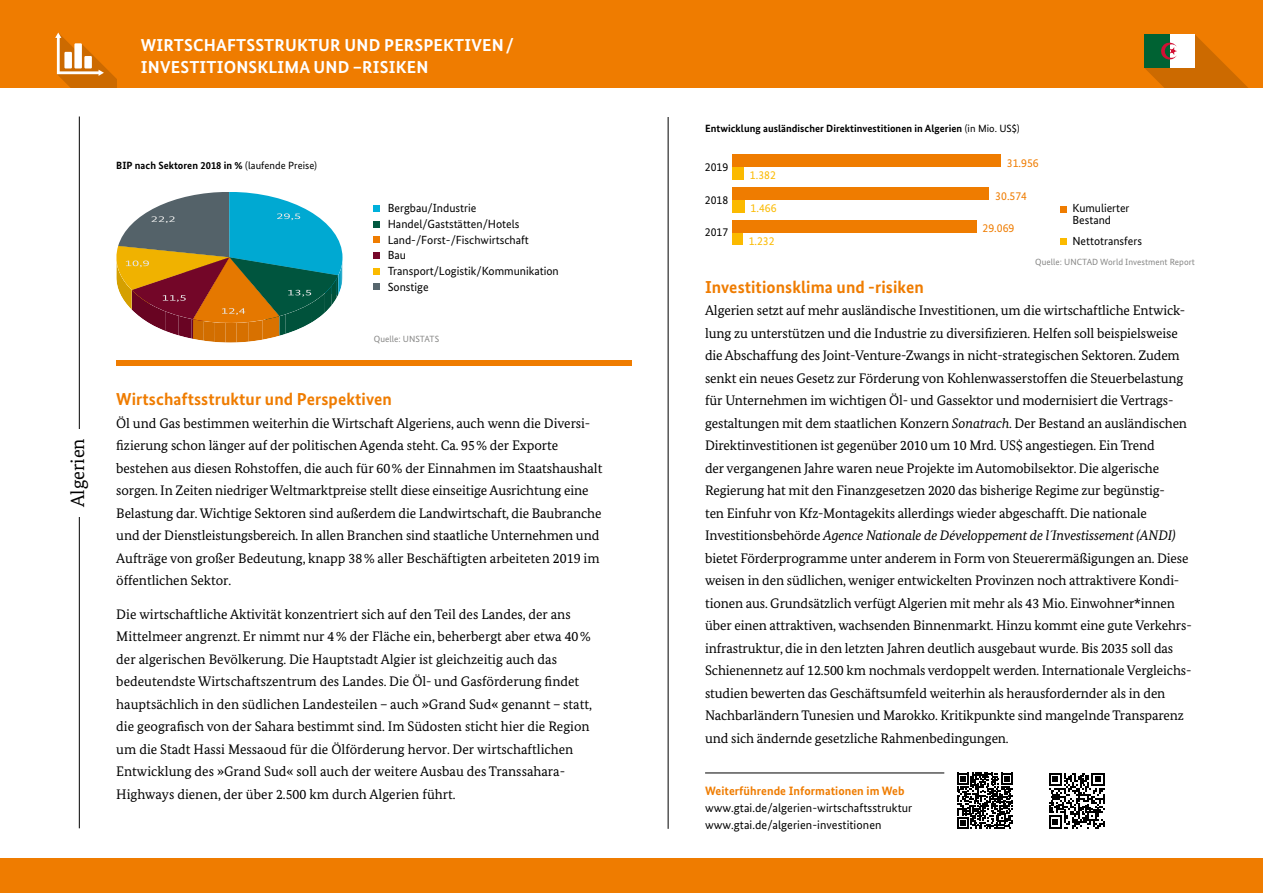
<style>
.page{position:relative;width:1263px;height:893px;background:#fff}
.page>*{position:absolute;margin:0;border:0;box-sizing:border-box;transform-origin:0 0}
.t1{font:19.05px "Bundes Serif";color:#000}
.t2{font:700 17.25px/22.5px "Bundes Sans";letter-spacing:.01em;color:#fff}
.t3{font:700 17.25px "Bundes Sans";letter-spacing:.005em;color:#ef7c00}
.t4{font:14.55px "Bundes Sans";color:#000}
.t5{font:13.8px/22.5px "Bundes Serif";letter-spacing:-.01em;color:#000}
.t6{font:12.15px/17px "Bundes Sans";letter-spacing:.005em;color:#000}
.t7{font:700 12.15px "Bundes Sans";letter-spacing:.005em;color:#ef7c00}
.t8{font:11.85px/15.8px "Bundes Sans";color:#000}
.t9{font:11.7px/11.7px "Bundes Sans";color:#000}
.t10{font:11.7px "Bundes Sans";color:#ef7c00}
.t11{font:11.7px "Bundes Sans";color:#fbba00}
.t12{font:700 10.5px "Bundes Sans";letter-spacing:.005em;color:#000}
.t13{font:9px "Bundes Sans";letter-spacing:.005em;color:#878786}
.s1{font-weight:400}
.s2{font-style:italic}
</style>
<div class="page">
<hr style="left:79px;top:117px;width:1px;height:711px;background:#000">
<hr style="left:668px;top:117px;width:1px;height:712px;background:#000">
<div style="left:0;top:0;width:631px;height:88px;background:#ef7c00"></div>
<div style="left:0;top:858px;width:631px;height:35px;background:#ef7c00"></div>
<div style="left:631px;top:0;width:632px;height:88px;background:#ef7c00"></div>
<div style="left:631px;top:858px;width:632px;height:35px;background:#ef7c00"></div>
<div style="left:71px;top:429px;width:13px;height:88px;background:#fff"></div>
<div style="left:732px;top:232px;width:11px;height:13px;background:#fbba00"></div>
<div style="left:732px;top:200px;width:13px;height:12px;background:#fbba00"></div>
<div style="left:732px;top:167px;width:12px;height:12px;background:#fbba00"></div>
<div style="left:732px;top:220px;width:245px;height:12px;background:#ef7c00"></div>
<div style="left:732px;top:187px;width:257px;height:13px;background:#ef7c00"></div>
<div style="left:732px;top:154px;width:269px;height:13px;background:#ef7c00"></div>
<div style="left:1060px;top:206px;width:7px;height:6px;background:#ef7c00"></div>
<div style="left:1060px;top:238px;width:7px;height:7px;background:#fbba00"></div>
<div style="left:116px;top:360px;width:515px;height:6px;background:#ef7c00"></div>
<hr style="left:705px;top:773px;width:239px;height:1px;background:#000">
<svg style="left:1144px;top:34px;width:104px;height:54px"></svg>
<svg style="left:116px;top:192px;width:227px;height:151px"></svg>
<div style="left:373px;top:205px;width:7px;height:7px;background:#00b0db"></div>
<div style="left:373px;top:221px;width:7px;height:6px;background:#005840"></div>
<div style="left:373px;top:236px;width:7px;height:7px;background:#ef7c00"></div>
<div style="left:373px;top:252px;width:7px;height:7px;background:#77072a"></div>
<div style="left:373px;top:268px;width:7px;height:7px;background:#fbba00"></div>
<div style="left:373px;top:284px;width:7px;height:6px;background:#57666d"></div>
<svg style="left:957px;top:773px;width:56px;height:56px"></svg>
<svg style="left:1049px;top:773px;width:56px;height:56px"></svg>
<svg style="left:55px;top:33px;width:61px;height:55px"></svg>
<p class="t2" style="left:141px;top:33px;width:374px">WIRTSCHAFTSSTRUKTUR UND PERSPEKTIVEN/<br>INVESTITIONSKLIMA UND –RISIKEN</p>
<h1 class="t1" style="left:66px;top:507px;width:70px;rotate:-90deg">Algerien</h1>
<p class="t12" style="left:116px;top:159px;width:202px">BIP nach Sektoren 2018 in % <span class="s1">(laufende Preise)</span></p>
<p class="t8" style="left:388px;top:200px;width:173px">Bergbau/Industrie<br>Handel/Gaststätten/Hotels<br>Land-/Forst-/Fischwirtschaft<br>Bau<br>Transport/Logistik/Kommunikation<br>Sonstige</p>
<p class="t4" style="left:411px;top:224px;width:175px">Land-/Forst-/Fischwirtschaft</p>
<p class="t4" style="left:411px;top:263px;width:212px">Transport/Logistik/Kommunikation</p>
<p class="t13" style="left:374px;top:334px;width:67px">Quelle: UNSTATS</p>
<p class="t3" style="left:116px;top:389px;width:277px">Wirtschaftsstruktur und Perspektiven</p>
<p class="t5" style="left:116px;top:411px;width:488px">Öl und Gas bestimmen weiterhin die Wirtschaft Algeriens, auch wenn die Diversi&shy;fizierung schon länger auf der politischen Agenda steht. Ca. 95% der Exporte bestehen aus diesen Rohstoffen, die auch für 60% der Einnahmen im Staatshaushalt sorgen. In Zeiten niedriger Weltmarktpreise stellt diese einseitige Ausrichtung eine Belastung dar. Wichtige Sektoren sind außerdem die Landwirtschaft, die Baubranche und der Dienstleistungsbereich. In allen Branchen sind staatliche Unternehmen und Aufträge von großer Bedeutung, knapp 38% aller Beschäftigten arbeiteten 2019 im öffentlichen Sektor.</p>
<p class="t5" style="left:116px;top:603px;width:477px">Die wirtschaftliche Aktivität konzentriert sich auf den Teil des Landes, der ans Mittelmeer angrenzt. Er nimmt nur 4% der Fläche ein, beherbergt aber etwa 40% der algerischen Bevölkerung. Die Hauptstadt Algier ist gleichzeitig auch das bedeutendste Wirtschaftszentrum des Landes. Die Öl- und Gasförderung findet hauptsächlich in den südlichen Landesteilen – auch »Grand Sud« genannt – statt, die geografisch von der Sahara bestimmt sind. Im Südosten sticht hier die Region um die Stadt Hassi Messaoud für die Ölförderung hervor. Der wirtschaftlichen Entwicklung des »Grand Sud« soll auch der weitere Ausbau des Transsahara-- Highways dienen, der über 2.500 km durch Algerien führt.</p>
<p class="t12" style="left:705px;top:122px;width:316px">Entwicklung ausländischer Direktinvestitionen in Algerien <span class="s1">(in Mio. US$)</span></p>
<p class="t9" style="left:705px;top:161px;width:25px">2019</p>
<p class="t9" style="left:705px;top:194px;width:25px">2018</p>
<p class="t9" style="left:705px;top:226px;width:25px">2017</p>
<p class="t11" style="left:750px;top:168px;width:27px">1.382</p>
<p class="t11" style="left:751px;top:201px;width:27px">1.466</p>
<p class="t11" style="left:749px;top:234px;width:27px">1.232</p>
<p class="t10" style="left:1007px;top:156px;width:33px">31.956</p>
<p class="t10" style="left:995px;top:189px;width:33px">30.574</p>
<p class="t10" style="left:982px;top:221px;width:33px">29.069</p>
<p class="t9" style="left:1072px;top:202px;width:59px">Kumulierter<br>Bestand</p>
<p class="t9" style="left:1072px;top:235px;width:71px">Nettotransfers</p>
<p class="t13" style="left:1035px;top:257px;width:161px">Quelle: UNCTAD World Investment Report</p>
<p class="t3" style="left:705px;top:276px;width:220px">Investitionsklima und -risiken</p>
<p class="t5" style="left:705px;top:299px;width:488px">Algerien setzt auf mehr ausländische Investitionen, um die wirtschaftliche Entwick&shy;lung zu unterstützen und die Industrie zu diversifizieren. Helfen soll beispielsweise die Abschaffung des Joint-Venture-Zwangs in nicht-strategischen Sektoren. Zudem senkt ein neues Gesetz zur Förderung von Kohlenwasserstoffen die Steuerbelastung für Unternehmen im wichtigen Öl- und Gassektor und modernisiert die Vertrags&shy;gestaltungen mit dem staatlichen Konzern <span class="s2">Sonatrach</span>. Der Bestand an ausländischen Direktinvestitionen ist gegenüber 2010 um 10 Mrd. US$ angestiegen. Ein Trend<br>der vergangenen Jahre waren neue Projekte im Automobilsektor. Die algerische Regierung hat mit den Finanzgesetzen 2020 das bisherige Regime zur begünstig-<br>ten Einfuhr von Kfz-Montagekits allerdings wieder abgeschafft. Die nationale Investitionsbehörde <span class="s2">Agence Nationale de Développement de l´Investissement (ANDI) </span>bietet Förderprogramme unter anderem in Form von Steuerermäßigungen an. Diese weisen in den südlichen, weniger entwickelten Provinzen noch attraktivere Kondi&shy;tionen aus. Grundsätzlich verfügt Algerien mit mehr als 43 Mio. Einwohner*innen über einen attraktiven, wachsenden Binnenmarkt. Hinzu kommt eine gute Verkehrs-- infrastruktur, die in den letzten Jahren deutlich ausgebaut wurde. Bis 2035 soll das Schienennetz auf 12.500 km nochmals verdoppelt werden. Internationale Vergleichs&shy;studien bewerten das Geschäftsumfeld weiterhin als herausfordernder als in den Nachbarländern Tunesien und Marokko. Kritikpunkte sind mangelnde Transparenz und sich ändernde gesetzliche Rahmenbedingungen.</p>
<p class="t7" style="left:705px;top:783px;width:201px">Weiterführende Informationen im Web</p>
<p class="t6" style="left:705px;top:799px;width:209px">www.gtai.de/algerien-wirtschaftsstruktur www.gtai.de/algerien-investitionen</p>
</div>
